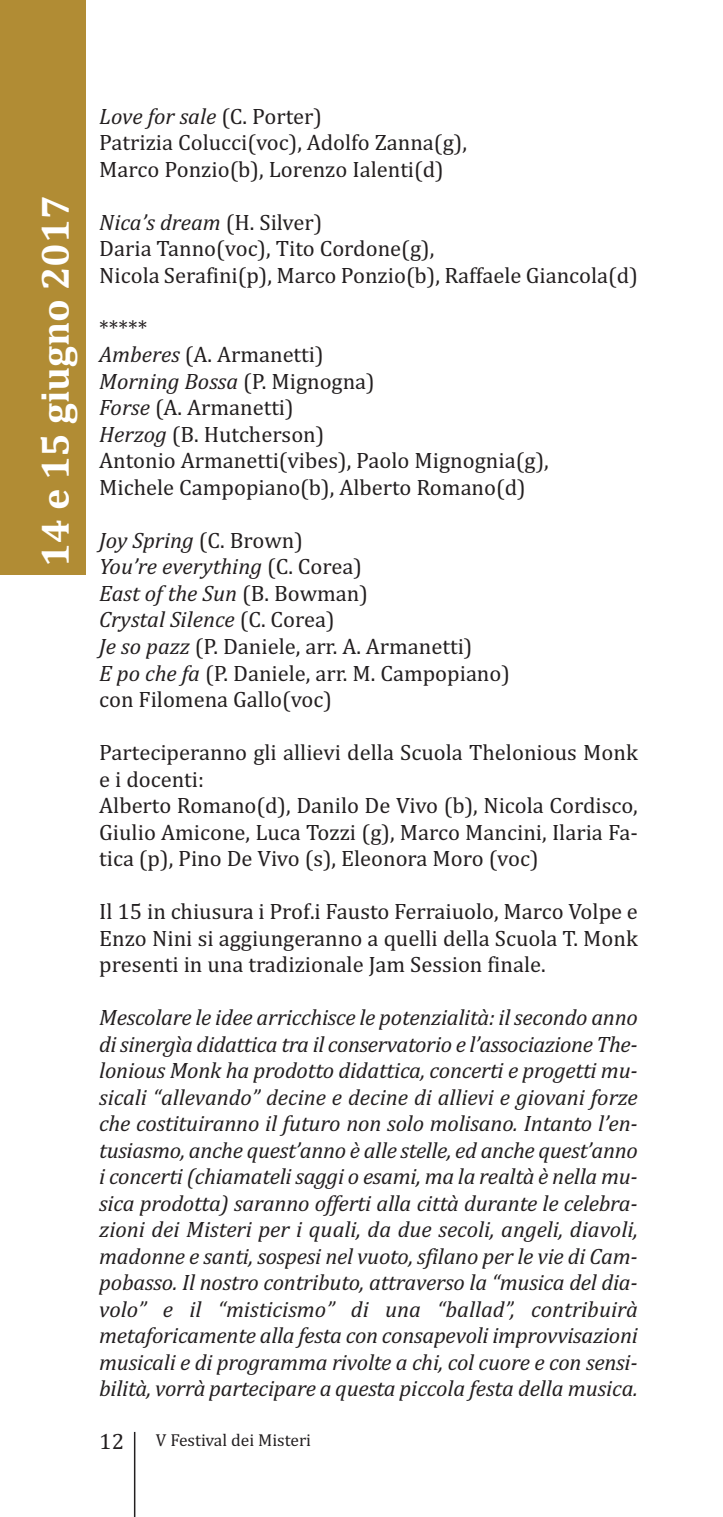
<style>
.page{position:relative;width:723px;height:1517px;background:#fff}
.page>*{position:absolute;margin:0;border:0;box-sizing:border-box;transform-origin:0 0}
.t1{font:700 40px "Cambria";color:#fff}
.t2{font:22.5px/26.5px "Cambria";color:#231f20}
.t3{font:italic 22.5px/26.5px "Cambria";letter-spacing:-.01em;color:#231f20;text-align:justify}
.t4{font:17.5px "Cambria";color:#231f20}
.s1{font-style:italic}
</style>
<div class="page">
<hr style="left:134px;top:1431px;width:1px;height:86px;background:#231f20">
<div style="left:0;top:0;width:85px;height:574px;background:#b18c34"></div>
<h1 class="t1" style="left:31px;top:567px;width:372px;rotate:-90deg">14 e 15 giugno 2017</h1>
<p class="t2" style="left:99px;top:103px;width:369px"><span class="s1">Love for sale</span> (C. Porter)<br>Patrizia Colucci(voc), Adolfo Zanna(g),<br>Marco Ponzio(b), Lorenzo Ialenti(d)</p>
<p class="t2" style="left:99px;top:209px;width:540px"><span class="s1">Nica’s dream</span> (H. Silver)<br>Daria Tanno(voc), Tito Cordone(g),<br>Nicola Serafini(p), Marco Ponzio(b), Raffaele Giancola(d)</p>
<p class="t2" style="left:99px;top:315px;width:451px">*****<br><span class="s1">Amberes</span> (A. Armanetti)<br><span class="s1">Morning Bossa</span> (P. Mignogna)<br><span class="s1">Forse</span> (A. Armanetti)<br><span class="s1">Herzog</span> (B. Hutcherson)<br>Antonio Armanetti(vibes), Paolo Mignognia(g),<br>Michele Campopiano(b), Alberto Romano(d)</p>
<p class="t2" style="left:99px;top:527px;width:412px"><span class="s1">Joy Spring</span> (C. Brown)<br><span class="s1">You’re everything</span> (C. Corea)<br><span class="s1">East of the Sun</span> (B. Bowman)<br><span class="s1">Crystal Silence</span> (C. Corea)<br><span class="s1">Je so pazz</span> (P. Daniele, arr. A. Armanetti)<br><span class="s1">E po che fa</span> (P. Daniele, arr. M. Campopiano) con Filomena Gallo(voc)</p>
<p class="t2" style="left:99px;top:739px;width:540px">Parteciperanno gli allievi della Scuola Thelonious Monk e i docenti:<br>Alberto Romano(d), Danilo De Vivo (b), Nicola Cordisco, Giulio Amicone, Luca Tozzi (g), Marco Mancini, Ilaria Fa&shy;tica (p), Pino De Vivo (s), Eleonora Moro (voc)</p>
<p class="t2" style="left:99px;top:898px;width:540px;text-align:justify">Il 15 in chiusura i Prof.i Fausto Ferraiuolo, Marco Volpe e Enzo Nini si aggiungeranno a quelli della Scuola T. Monk presenti in una tradizionale Jam Session finale.</p>
<p class="t3" style="left:99px;top:1004px;width:540px">Mescolare le idee arricchisce le potenzialità: il secondo anno di sinergìa didattica tra il conservatorio e l’associazione The&shy;lonious Monk ha prodotto didattica, concerti e progetti mu&shy;sicali “allevando” decine e decine di allievi e giovani forze che costituiranno il futuro non solo molisano. Intanto l’en&shy;tusiasmo, anche quest’anno è alle stelle, ed anche quest’anno i concerti (chiamateli saggi o esami, ma la realtà è nella mu&shy;sica prodotta) saranno offerti alla città durante le celebra&shy;zioni dei Misteri per i quali, da due secoli, angeli, diavoli, madonne e santi, sospesi nel vuoto, sfilano per le vie di Cam&shy;pobasso. Il nostro contributo, attraverso la “musica del dia&shy;volo” e il “misticismo” di una “ballad”, contribuirà metaforicamente alla festa con consapevoli improvvisazioni musicali e di programma rivolte a chi, col cuore e con sensi&shy;bilità, vorrà partecipare a questa piccola festa della musica.</p>
<p class="t2" style="left:99px;top:1428px;width:26px">12</p>
<p class="t4" style="left:156px;top:1429px;width:157px">V Festival dei Misteri</p>
</div>
